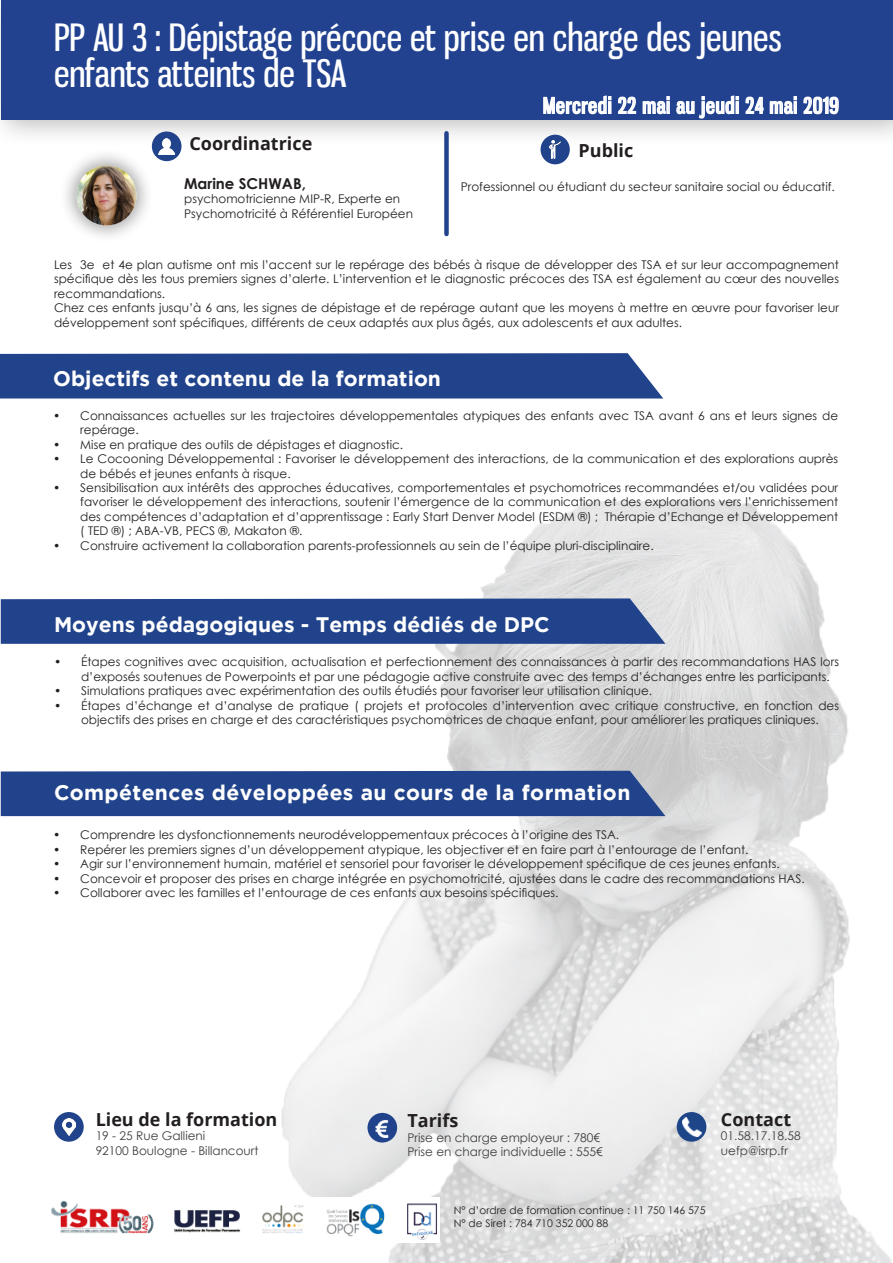
<style>
.page{position:relative;width:893px;height:1263px;background:#fff}
.page>*{position:absolute;margin:0;border:0;box-sizing:border-box;transform-origin:0 0}
.t1{font:37.5px "Gnuolane Rg";color:#fff}
.t2{font:700 21px "Gotham";color:#fff}
.t3{font:700 21px "Gotham";letter-spacing:.02em;color:#fff}
.t4{font:21px "Gnuolane Rg";letter-spacing:.05em;color:#fff}
.t5{font:700 18px "Open Sans";color:#231f20}
.t6{font:700 15px "Century Gothic";color:#231f20}
.t7{font:12px/14.4px "Century Gothic";color:#231f20}
.t8{font:12px "Century Gothic";color:#3e3e3f}
.t9{font:10.5px "Century Gothic";color:#231f20}
</style>
<div class="page">
<img style="left:281px;top:501px;width:611px;height:762px">
<div style="left:1px;top:771px;width:664px;height:45px;background:#21438b"></div>
<svg style="left:1px;top:598px;width:664px;height:46px;background:#2a4a8f"></svg>
<div style="left:0;top:353px;width:663px;height:45px;background:#21438b"></div>
<div style="left:0;top:0;width:893px;height:148px;background:#231f20;opacity:.3"></div>
<div style="left:2px;top:0;width:891px;height:119px;background:#224290"></div>
<div style="left:59px;top:148px;width:96px;height:96px;background:#231f20;opacity:.41"></div>
<img style="left:77px;top:165px;width:59px;height:60px;border-radius:30px">
<div style="left:444px;top:133px;width:5px;height:101px;background:#21438b"></div>
<div style="left:54px;top:1112px;width:30px;height:30px;background:#21438b;border-radius:50%"></div>
<img style="left:63px;top:1118px;width:12px;height:17px">
<div style="left:541px;top:135px;width:29px;height:29px;background:#21438b;border-radius:50%"></div>
<img style="left:550px;top:141px;width:10px;height:17px">
<div style="left:152px;top:131px;width:30px;height:30px;background:#21438b;border-radius:50%"></div>
<img style="left:158px;top:138px;width:16px;height:16px">
<svg style="left:543px;top:95px;width:68px;height:20px"></svg>
<svg style="left:617px;top:95px;width:223px;height:25px"></svg>
<div style="left:367px;top:1113px;width:30px;height:29px;background:#21438b;border-radius:50%"></div>
<img style="left:375px;top:1120px;width:14px;height:17px">
<div style="left:677px;top:1112px;width:29px;height:30px;background:#1d4588;border-radius:50%"></div>
<img style="left:683px;top:1118px;width:18px;height:18px">
<img style="left:51px;top:1197px;width:388px;height:45px">
<p class="t1" style="left:54px;top:15px;width:729px">PP AU 3 : Dépistage précoce et prise en charge des jeunes</p>
<p class="t1" style="left:54px;top:51px;width:294px">enfants atteints de TSA</p>
<p class="t4" style="left:543px;top:93px;width:297px">Mercredi 22 mai au jeudi 24 mai 2019</p>
<p class="t5" style="left:189px;top:131px;width:124px">Coordinatrice</p>
<p class="t5" style="left:579px;top:137px;width:56px">Public</p>
<p class="t6" style="left:184px;top:172px;width:123px">Marine SCHWAB,</p>
<p class="t7" style="left:184px;top:191px;width:230px">psychomotricienne MIP-R, Experte en<br>Psychomotricité à Référentiel Européen</p>
<p class="t7" style="left:461px;top:180px;width:376px">Professionnel ou étudiant du secteur sanitaire social ou éducatif.</p>
<p class="t7" style="left:54px;top:257px;width:786px;text-align:justify">Les 3e et 4e plan autisme ont mis l’accent sur le repérage des bébés à risque de développer des TSA et sur leur accompagnement spécifique dès les tous premiers signes d’alerte. L’intervention et le diagnostic précoces des TSA est également au cœur des nouvelles recommandations.</p>
<p class="t7" style="left:54px;top:301px;width:786px">Chez ces enfants jusqu’à 6 ans, les signes de dépistage et de repérage autant que les moyens à mettre en œuvre pour favoriser leur développement sont spécifiques, différents de ceux adaptés aux plus âgés, aux adolescents et aux adultes.</p>
<p class="t2" style="left:53px;top:366px;width:389px">Objectifs et contenu de la formation</p>
<p class="t7" style="left:80px;top:408px;width:759px;text-indent:-27px">• Connaissances actuelles sur les trajectoires développementales atypiques des enfants avec TSA avant 6 ans et leurs signes de repérage.</p>
<p class="t7" style="left:53px;top:437px;width:351px">• Mise en pratique des outils de dépistages et diagnostic.</p>
<p class="t7" style="left:80px;top:451px;width:759px;text-indent:-27px">• Le Cocooning Développemental : Favoriser le développement des interactions, de la communication et des explorations auprès de bébés et jeunes enfants à risque.</p>
<p class="t7" style="left:80px;top:480px;width:759px;text-align:justify;text-indent:-27px">• Sensibilisation aux intérêts des approches éducatives, comportementales et psychomotrices recommandées et/ou validées pour favoriser le développement des interactions, soutenir l’émergence de la communication et des explorations vers l’enrichissement des compétences d’adaptation et d’apprentissage : Early Start Denver Model (ESDM ®) ; Thérapie d’Echange et Développement ( TED ®) ; ABA-VB, PECS ®, Makaton ®.</p>
<p class="t7" style="left:53px;top:538px;width:602px">• Construire activement la collaboration parents-professionnels au sein de l’équipe pluri-disciplinaire.</p>
<p class="t2" style="left:54px;top:613px;width:497px">Moyens pédagogiques - Temps dédiés de DPC</p>
<p class="t7" style="left:81px;top:655px;width:759px;text-indent:-27px">• Étapes cognitives avec acquisition, actualisation et perfectionnement des connaissances à partir des recommandations HAS lors d’exposés soutenues de Powerpoints et par une pédagogie active construite avec des temps d’échanges entre les participants.</p>
<p class="t7" style="left:54px;top:683px;width:600px">• Simulations pratiques avec expérimentation des outils étudiés pour favoriser leur utilisation clinique.</p>
<p class="t7" style="left:54px;top:698px;width:786px;text-align:center">• Étapes d’échange et d’analyse de pratique ( projets et protocoles d’intervention avec critique constructive, en fonction des objectifs des prises en charge et des caractéristiques psychomotrices de chaque enfant, pour améliorer les pratiques cliniques.</p>
<p class="t3" style="left:54px;top:780px;width:578px">Compétences développées au cours de la formation</p>
<p class="t7" style="left:53px;top:827px;width:567px">• Comprendre les dysfonctionnements neurodéveloppementaux précoces à l’origine des TSA.</p>
<p class="t7" style="left:53px;top:842px;width:697px">• Repérer les premiers signes d’un développement atypique, les objectiver et en faire part à l’entourage de l’enfant.</p>
<p class="t7" style="left:53px;top:856px;width:728px">• Agir sur l’environnement humain, matériel et sensoriel pour favoriser le développement spécifique de ces jeunes enfants.</p>
<p class="t7" style="left:53px;top:871px;width:753px">• Concevoir et proposer des prises en charge intégrée en psychomotricité, ajustées dans le cadre des recommandations HAS.</p>
<p class="t7" style="left:53px;top:885px;width:507px">• Collaborer avec les familles et l’entourage de ces enfants aux besoins spécifiques.</p>
<p class="t5" style="left:96px;top:1106px;width:183px">Lieu de la formation</p>
<p class="t8" style="left:96px;top:1127px;width:111px">19 - 25 Rue Gallieni</p>
<p class="t8" style="left:96px;top:1142px;width:164px">92100 Boulogne - Billancourt</p>
<p class="t5" style="left:407px;top:1108px;width:52px">Tarifs</p>
<p class="t8" style="left:407px;top:1129px;width:194px">Prise en charge employeur : 780€</p>
<p class="t8" style="left:407px;top:1143px;width:197px">Prise en charge individuelle : 555€</p>
<p class="t5" style="left:721px;top:1106px;width:72px">Contact</p>
<p class="t8" style="left:721px;top:1127px;width:81px">01.58.17.18.58</p>
<p class="t8" style="left:721px;top:1142px;width:69px">uefp@isrp.fr</p>
<p class="t9" style="left:454px;top:1203px;width:253px">N° d’ordre de formation continue : 11 750 146 575</p>
<p class="t9" style="left:454px;top:1216px;width:156px">N° de Siret : 784 710 352 000 88</p>
</div>
